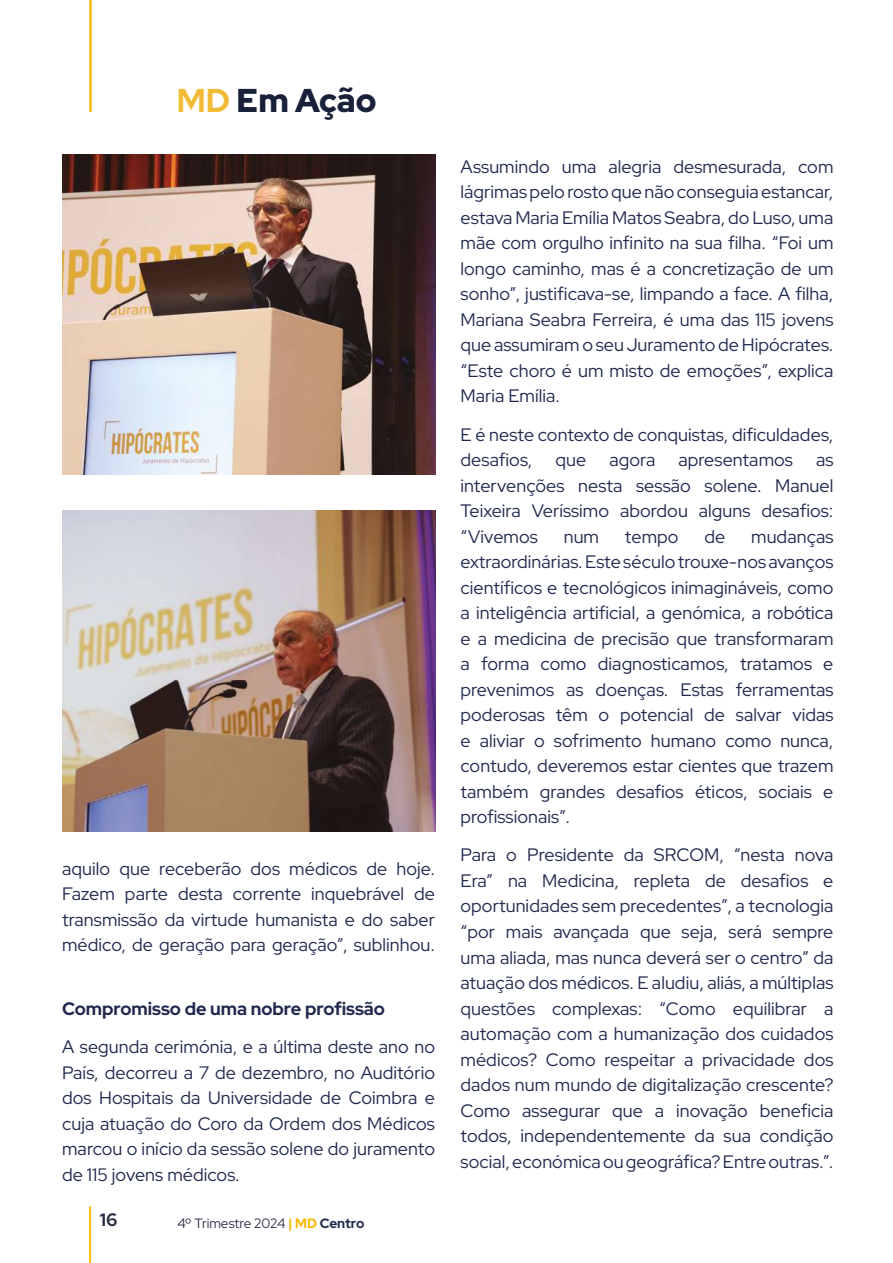
<style>
.page{position:relative;width:893px;height:1263px;background:#fff}
.page>*{position:absolute;margin:0;border:0;box-sizing:border-box;transform-origin:0 0}
.t1{font:900 33px "Red Hat Display";color:#192039}
.t2{font:18px/25.5px "Red Hat Display";letter-spacing:.005em;color:#20284d;text-align:justify}
.t3{font:700 18px "Red Hat Display";color:#20284d}
.t4{font:700 18px "Red Hat Display";color:#2b3044}
.t5{font:13.5px "Red Hat Display";letter-spacing:-.005em;color:#2b3044}
.s1{font-weight:700;color:#f1bb36}
.s2{font-weight:700;color:#fbb800}
.s3{font-weight:700;color:#20284d}
</style>
<div class="page">
<hr style="left:89px;top:0;width:3px;height:112px;background:#fbb800">
<hr style="left:89px;top:1206px;width:2px;height:57px;background:#fbb800">
<img style="left:62px;top:154px;width:373px;height:321px">
<img style="left:62px;top:511px;width:373px;height:320px">
<h1 class="t1" style="left:177px;top:78px;width:201px"><span class="s1">MD</span> Em Ação</h1>
<p class="t2" style="left:62px;top:855px;width:374px">aquilo que receberão dos médicos de hoje.<br>Fazem parte desta corrente inquebrável de transmissão da virtude humanista e do saber médico, de geração para geração”, sublinhou.</p>
<p class="t3" style="left:62px;top:997px;width:324px">Compromisso de uma nobre profissão</p>
<p class="t2" style="left:62px;top:1034px;width:374px">A segunda cerimónia, e a última deste ano no País, decorreu a 7 de dezembro, no Auditório dos Hospitais da Universidade de Coimbra e cuja atuação do Coro da Ordem dos Médicos marcou o início da sessão solene do juramento de 115 jovens médicos.</p>
<p class="t4" style="left:100px;top:1208px;width:19px">16</p>
<p class="t5" style="left:177px;top:1214px;width:188px">4º Trimestre 2024 <span class="s2">| MD</span> <span class="s3">Centro</span></p>
<p class="t2" style="left:460px;top:153px;width:374px">Assumindo uma alegria desmesurada, com lágrimas pelo rosto que não conseguia estancar, estava Maria Emília Matos Seabra, do Luso, uma mãe com orgulho infinito na sua filha. “Foi um longo caminho, mas é a concretização de um sonho”, justificava-se, limpando a face. A filha, Mariana Seabra Ferreira, é uma das 115 jovens que assumiram o seu Juramento de Hipócrates. “Este choro é um misto de emoções”, explica Maria Emília.</p>
<p class="t2" style="left:460px;top:421px;width:374px">E é neste contexto de conquistas, dificuldades, desafios,</p>
<p class="t2" style="left:555px;top:447px;width:32px">que</p>
<p class="t2" style="left:609px;top:447px;width:47px">agora</p>
<p class="t2" style="left:678px;top:447px;width:116px">apresentamos</p>
<p class="t2" style="left:460px;top:447px;width:374px;text-indent:355px">as intervenções nesta sessão solene. Manuel Teixeira Veríssimo abordou alguns desafios: “Vivemos</p>
<p class="t2" style="left:460px;top:523px;width:374px;text-indent:291px">mudanças extraordinárias. Este século trouxe-nos avanços científicos e tecnológicos inimagináveis, como a inteligência artificial, a genómica, a robótica e a medicina de precisão que transformaram a forma como diagnosticamos, tratamos e prevenimos as doenças. Estas ferramentas poderosas têm o potencial de salvar vidas e aliviar o sofrimento humano como nunca, contudo, deveremos estar cientes que trazem também grandes desafios éticos, sociais e profissionais”.</p>
<p class="t2" style="left:460px;top:842px;width:374px">Para o Presidente da SRCOM, “nesta nova Era” na Medicina, repleta de desafios e oportunidades sem precedentes”, a tecnologia “por mais avançada que seja, será sempre uma aliada, mas nunca deverá ser o centro” da atuação dos médicos. E aludiu, aliás, a múltiplas questões complexas: “Como equilibrar a automação com a humanização dos cuidados médicos? Como respeitar a privacidade dos dados num mundo de digitalização crescente?<br>Como assegurar que a inovação beneficia todos, independentemente da sua condição social, económica ou geográfica? Entre outras.”.</p>
<p class="t2" style="left:564px;top:523px;width:37px">num</p>
<p class="t2" style="left:625px;top:523px;width:55px">tempo</p>
<p class="t2" style="left:704px;top:523px;width:22px">de</p>
</div>
